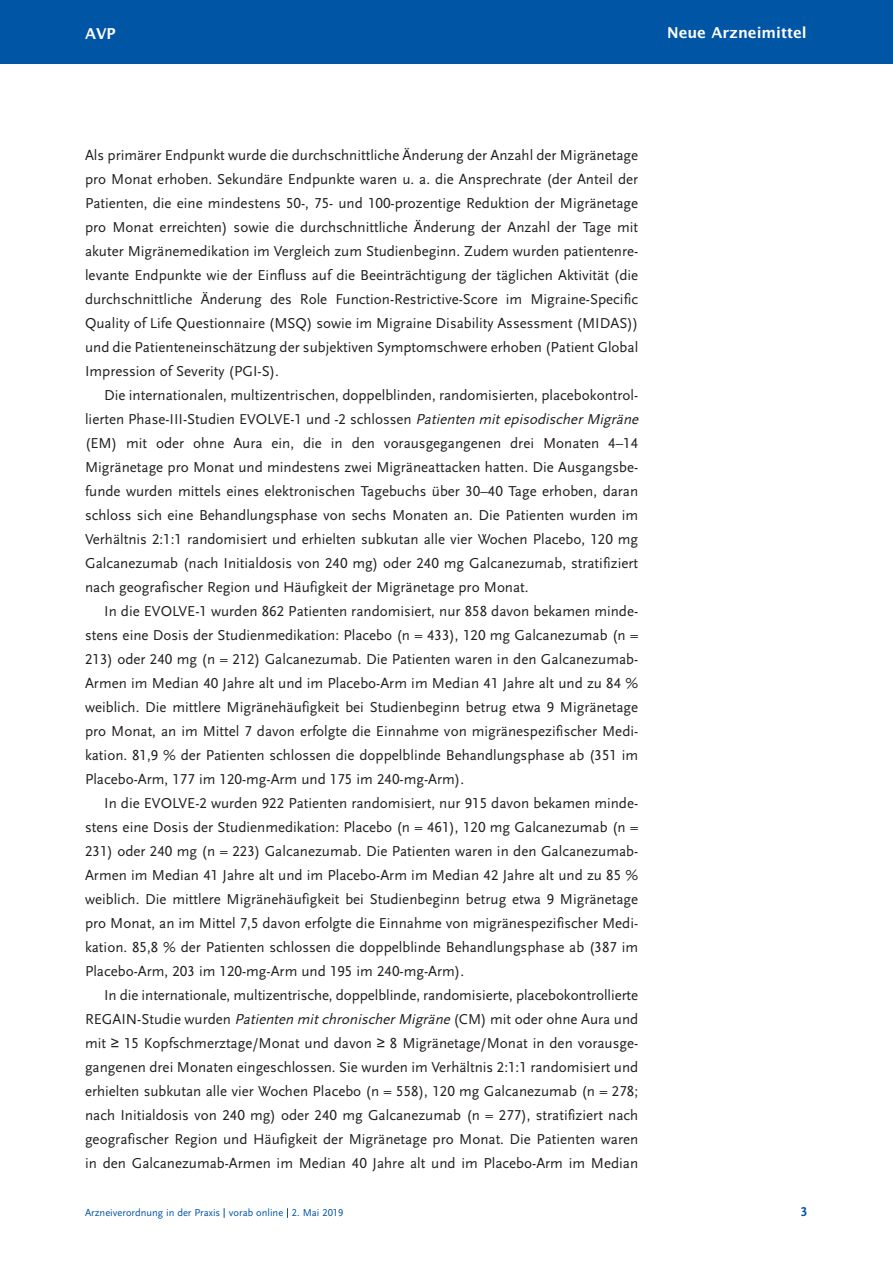
<style>
.page{position:relative;width:893px;height:1263px;background:#fff}
.page>*{position:absolute;margin:0;border:0;box-sizing:border-box;transform-origin:0 0}
.t1{font:15px/24px "Scala Sans LF";color:#231f20;text-align:justify}
.t2{font:600 15px "Lucida Sans";color:#fff}
.t3{font:700 13.5px "Scala Sans LF";color:#0155a5}
.t4{font:10.5px "Scala Sans LF";color:#0155a5}
.s1{font-style:italic}
.s2{font-family:"Arial"}
</style>
<div class="page">
<div style="left:0;top:0;width:892px;height:64px;background:#0155a5"></div>
<p class="t2" style="left:85px;top:27px;width:32px">AVP</p>
<p class="t2" style="left:667px;top:27px;width:141px">Neue Arzneimittel</p>
<p class="t1" style="left:85px;top:144px;width:555px">Als primärer Endpunkt wurde die durchschnittliche Änderung der Anzahl der Migränetage pro Monat erhoben. Sekundäre Endpunkte waren u. a. die Ansprechrate (der Anteil der Pa tien ten, die eine mindestens 50-, 75- und 100-prozentige Reduktion der Migränetage pro Monat erreichten) sowie die durchschnittliche Änderung der Anzahl der Tage mit akuter Migränemedikation im Vergleich zum Studienbeginn. Zudem wurden patientenre&shy;levante Endpunkte wie der Einfluss auf die Beeinträchtigung der täglichen Aktivität (die durchschnittliche Änderung des Role Function-Restrictive-Score im Migraine-Specific Quality of Life Questionnaire (MSQ) sowie im Migraine Disability Assessment (MIDAS)) und die Patienteneinschätzung der subjektiven Symptomschwere erhoben (Patient Global Impression of Severity (PGI-S).</p>
<p class="t1" style="left:85px;top:384px;width:558px;text-align:left;text-indent:19px">Die internationalen, multizentrischen, doppelblinden, randomisierten, placebokontrol&shy;lierten Phase-III-Studien EVOLVE-1 und -2 schlossen <span class="s1">Patienten mitepisodischerMigräne </span>(EM) mit oder ohne Aura ein, die in den vorausgegangenen drei Monaten 4–14<br>Migränetage pro Monat und mindestens zwei Migräneattacken hatten. Die Ausgangsbe&shy;funde wurden mittels eines elektronischen Tagebuchs über 30–40 Tage erhoben, daran schloss sich eine Behandlungsphase von sechs Monaten an. Die Patienten wurden im Verhältnis 2:1:1 randomisiert und erhielten subkutan alle vier Wochen Placebo, 120 mg Galcanezumab (nach Initialdosis von 240 mg) oder 240 mg Galcanezumab, stratifiziert nach geografischer Region und Häufigkeit der Migränetage pro Monat.</p>
<p class="t1" style="left:85px;top:600px;width:555px;text-indent:19px">In die EVOLVE-1 wurden 862 Patienten randomisiert, nur 858 davon bekamen minde&shy;stens eine Dosis der Studienmedikation: Placebo (n = 433), 120 mg Galcanezumab (n = 213) oder 240 mg (n = 212) Galcanezumab. Die Patienten waren in den Galcanezumab-Armen im Median 40 Jahre alt und im Placebo-Arm im Median 41 Jahre alt und zu 84 % weiblich. Die mittlere Migränehäufigkeit bei Studienbeginn betrug etwa 9 Migränetage pro Monat, an im Mittel 7 davon erfolgte die Einnahme von migränespezifischer Medi - kation. 81,9 % der Patienten schlossen die doppelblinde Behandlungsphase ab (351 im Placebo-Arm, 177 im 120-mg-Arm und 175 im 240-mg-Arm).</p>
<p class="t1" style="left:85px;top:792px;width:555px;text-indent:19px">In die EVOLVE-2 wurden 922 Patienten randomisiert, nur 915 davon bekamen minde&shy;stens eine Dosis der Studienmedikation: Placebo (n = 461), 120 mg Galcanezumab (n = 231) oder 240 mg (n = 223) Galcanezumab. Die Patienten waren in den Galcanezumab-Armen im Median 41 Jahre alt und im Placebo-Arm im Median 42 Jahre alt und zu 85 % weiblich. Die mittlere Migränehäufigkeit bei Studienbeginn betrug etwa 9 Migränetage pro Monat, an im Mittel 7,5 davon erfolgte die Einnahme von migränespezifischer Medi&shy;kation. 85,8 % der Patienten schlossen die doppelblinde Behandlungsphase ab (387 im Placebo-Arm, 203 im 120-mg-Arm und 195 im 240-mg-Arm).</p>
<p class="t1" style="left:85px;top:984px;width:555px;text-indent:19px">In die internationale, multizentrische, doppelblinde, randomisierte, placebokontrollierte REGAIN-Studie wurden <span class="s1">Patienten mitchronischerMigräne</span> (CM) mit oder ohne Aura und mit <span class="s2">≥</span> 15 Kopfschmerztage/Monat und davon <span class="s2">≥</span> 8 Migränetage/Monat in den vorausge&shy;gangenen drei Monaten eingeschlossen. Sie wurden im Verhältnis 2:1:1 randomisiert und erhielten subkutan alle vier Wochen Placebo (n = 558), 120 mg Galcanezumab (n = 278; nach Initialdosis von 240 mg) oder 240 mg Galcanezumab (n = 277), stratifiziert nach geografischer Region und Häufigkeit der Migränetage pro Monat. Die Patienten waren in den Galcanezumab-Armen im Median 40 Jahre alt und im Placebo-Arm im Median</p>
<p class="t4" style="left:85px;top:1208px;width:260px">Arzneiverordnung in der Praxis vorab online 2. Mai 2019</p>
<p class="t3" style="left:801px;top:1204px;width:8px">3</p>
</div>
